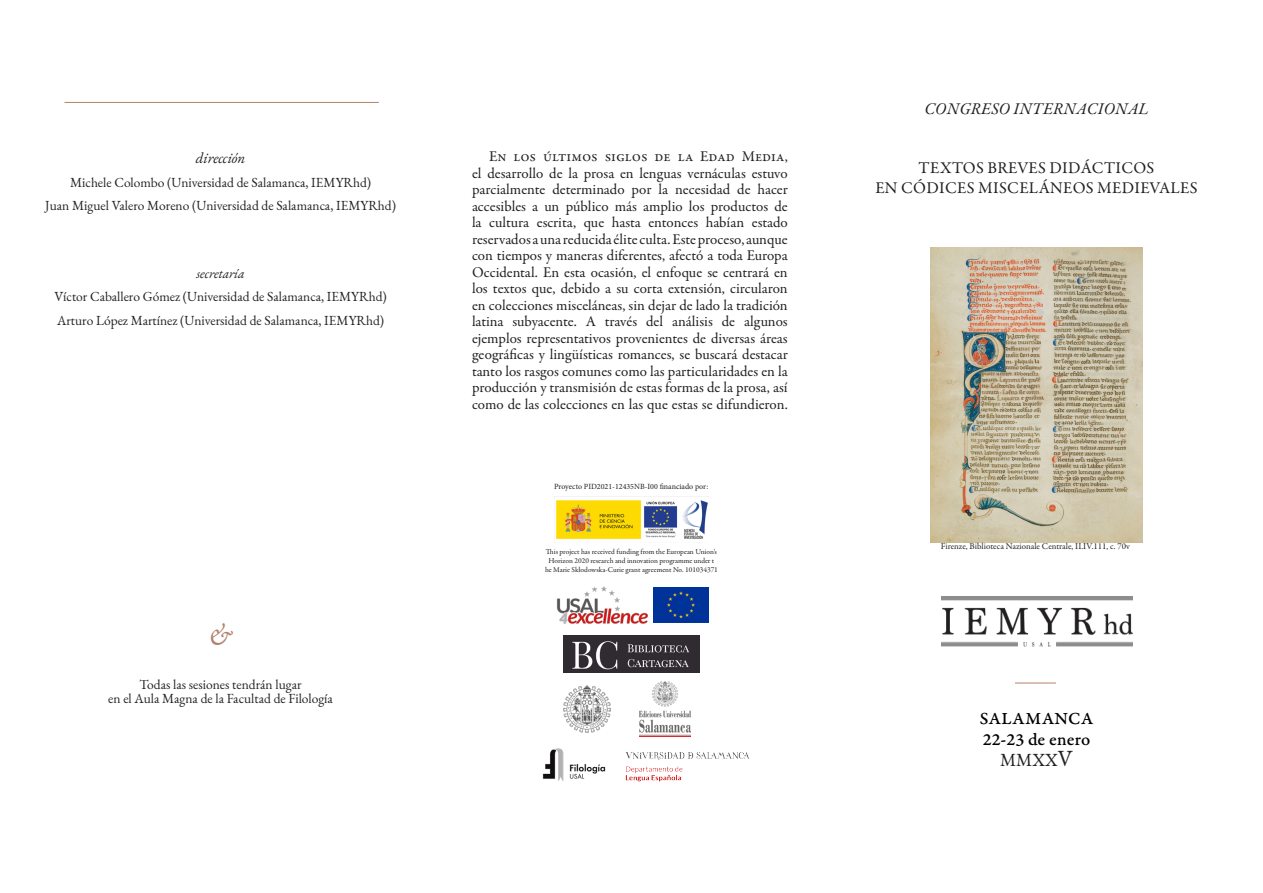
<style>
.page{position:relative;width:1263px;height:893px;background:#fff}
.page>*{position:absolute;margin:0;border:0;box-sizing:border-box;transform-origin:0 0}
.Normal_comité{font:italic 30px "Garamond Premr Pro";color:#b6816d}
.t1{font:18px "Garamond Premr Pro Med Capt";letter-spacing:.01em;color:#000}
.t2{font:18px "Garamond Premr Pro Med Capt";letter-spacing:.03em;color:#000}
.Normal_Info{font:18px "EB Garamond";color:#231f20}
.t3{font:16.5px "Garamond Premr Pro";letter-spacing:.02em;color:#231f20}
.t4{font:italic 16.5px "Garamond Premr Pro";letter-spacing:.01em;color:#231f20}
.Normal_Info-2{font:15px/16.5px "Garamond Premr Pro";color:#231f20;text-align:justify}
.Normal_comité-2{font:italic 15px "EB Garamond";color:#231f20}
.Normal_comité-3{font:13.5px/13.5px "EB Garamond";color:#231f20;text-align:center}
.Normal_comité-4{font:italic 13.5px "EB Garamond";color:#231f20}
.t5{font:9px "Garamond Premr Pro";color:#231f20}
.t6{font:7.95px "Minion Pro";letter-spacing:-.005em;color:#231f20}
.t7{font:7.5px "Garamond Premr Pro";letter-spacing:-.005em;color:#231f20}
.s1{font-size:22.5px}
</style>
<div class="page">
<img style="left:941px;top:597px;width:192px;height:49px">
<hr style="left:64px;top:102px;width:315px;height:1px;background:#b6816d">
<img style="left:542px;top:748px;width:64px;height:33px">
<img style="left:563px;top:686px;width:47px;height:47px">
<img style="left:930px;top:247px;width:213px;height:296px">
<hr style="left:1015px;top:683px;width:41px;height:1px;background:#b6816d">
<img style="left:554px;top:496px;width:155px;height:47px">
<img style="left:563px;top:636px;width:136px;height:37px">
<img style="left:625px;top:752px;width:125px;height:30px">
<img style="left:640px;top:681px;width:50px;height:56px">
<img style="left:653px;top:587px;width:56px;height:35px">
<img style="left:556px;top:586px;width:92px;height:38px">
<p class="Normal_comité-2" style="left:196px;top:148px;width:51px">dirección</p>
<p class="Normal_comité-3" style="left:70px;top:175px;width:303px">Michele Colombo (Universidad de Salamanca, IEMYRhd)</p>
<p class="Normal_comité-3" style="left:45px;top:199px;width:352px">Juan Miguel Valero Moreno (Universidad de Salamanca, IEMYRhd)</p>
<p class="Normal_comité-4" style="left:196px;top:264px;width:50px">secretaría</p>
<p class="Normal_comité-3" style="left:54px;top:290px;width:334px">Víctor Caballero Gómez (Universidad de Salamanca, IEMYRhd)</p>
<p class="Normal_comité-3" style="left:57px;top:313px;width:329px">Arturo López Martínez (Universidad de Salamanca, IEMYRhd)</p>
<p class="Normal_comité" style="left:209px;top:615px;width:25px">&amp;</p>
<p class="Normal_comité-3" style="left:108px;top:678px;width:226px">Todas las sesiones tendrán lugar<br>en el Aula Magna de la Facultad de Filología</p>
<p class="Normal_Info-2" style="left:472px;top:149px;width:317px;text-indent:17px">En los últimos siglos de la Edad Media, el desarrollo de la prosa en lenguas vernáculas estuvo parcialmente determinado por la necesidad de hacer accesibles a un público más amplio los productos de la cultura escrita, que hasta entonces habían estado reservados a una reducida élite culta. Este proceso, aunque con tiempos y maneras diferentes, afectó a toda Europa Occidental. En esta ocasión, el enfoque se centrará en los textos que, debido a su corta extensión, circularon en colecciones misceláneas, sin dejar de lado la tradición latina subyacente. A través del análisis de algunos ejemplos representativos provenientes de diversas áreas geográficas y lingüísticas romances, se buscará destacar tanto los rasgos comunes como las particularidades en la producción y transmisión de estas formas de la prosa, así como de las colecciones en las que estas se difundieron.</p>
<p class="t6" style="left:554px;top:481px;width:156px">Proyecto PID2021-12435NB-I00 financiado por:</p>
<p class="t7" style="left:546px;top:547px;width:173px">This project has received funding from the European Union’s</p>
<p class="t7" style="left:549px;top:556px;width:167px">Horizon 2020 research and innovation programme under t</p>
<p class="t7" style="left:545px;top:565px;width:174px">he Marie Skłodowska-Curie grant agreement No. 101034371</p>
<p class="t4" style="left:924px;top:98px;width:226px">CONGRESO INTERNACIONAL</p>
<p class="t3" style="left:919px;top:158px;width:237px">TEXTOS BREVES DIDÁCTICOS</p>
<p class="t3" style="left:875px;top:178px;width:324px">EN CÓDICES MISCELÁNEOS MEDIEVALES</p>
<p class="t5" style="left:941px;top:541px;width:190px">Firenze, Biblioteca Nazionale Centrale, II.IV.111, c. 70v</p>
<p class="t2" style="left:980px;top:707px;width:115px">SALAMANCA</p>
<p class="t1" style="left:983px;top:728px;width:109px">22-23 de enero</p>
<p class="Normal_Info" style="left:1000px;top:748px;width:75px">MMXX<span class="s1">V</span></p>
</div>
